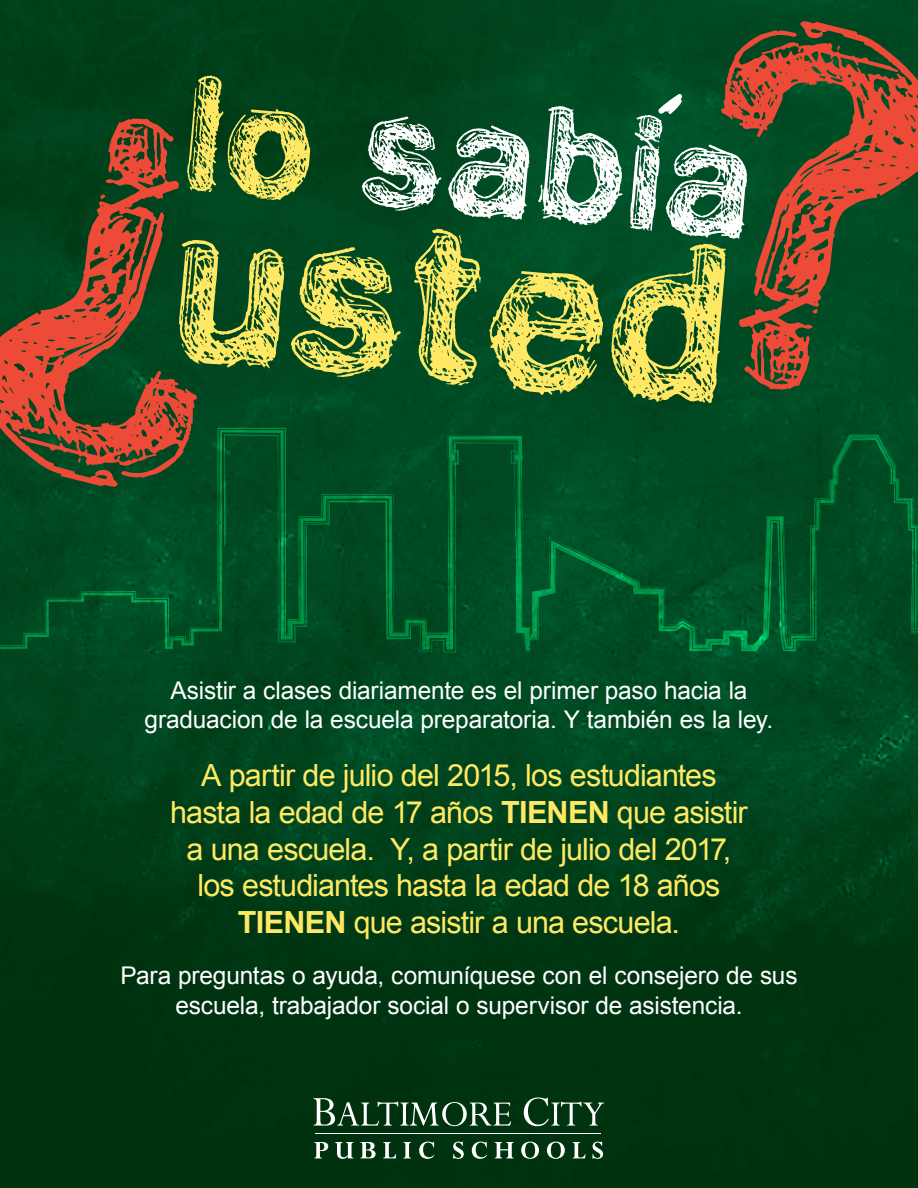
<style>
.page{position:relative;width:918px;height:1188px;background:#fff}
.page>*{position:absolute;margin:0;border:0;box-sizing:border-box;transform-origin:0 0}
.t1{font:211.5px "vtksgiz";color:#ffe964}
.t2{font:153.15px "vtksgiz";color:#fff}
.t3{font:30.6px/36.6px "Arial";letter-spacing:-.03em;color:#ffe964;text-align:center}
.t4{font:24.45px/29.2px "Arial";letter-spacing:-.005em;color:#fff;text-align:center}
.s1{color:#ffe964}
.s2{font-weight:700}
</style>
<div class="page">
<img style="left:0;top:0;width:918px;height:1188px">
<svg style="left:0;top:427px;width:918px;height:263px;background:#004f25"></svg>
<svg style="left:864px;top:433px;width:54px;height:115px;background:#005428"></svg>
<svg style="left:781px;top:585px;width:4px;height:18px"></svg>
<svg style="left:811px;top:453px;width:32px;height:110px;background:#005226"></svg>
<svg style="left:728px;top:630px;width:21px;height:15px"></svg>
<svg style="left:801px;top:613px;width:14px;height:26px"></svg>
<svg style="left:665px;top:613px;width:11px;height:12px"></svg>
<svg style="left:549px;top:537px;width:14px;height:33px"></svg>
<svg style="left:682px;top:627px;width:21px;height:24px"></svg>
<svg style="left:0;top:428px;width:400px;height:221px;background:#004e25"></svg>
<svg style="left:314px;top:1098px;width:197px;height:28px;background:#3c6247"></svg>
<svg style="left:524px;top:1097px;width:80px;height:29px;background:#325b3f"></svg>
<svg style="left:314px;top:1142px;width:14px;height:16px"></svg>
<svg style="left:335px;top:1142px;width:19px;height:17px"></svg>
<svg style="left:360px;top:1142px;width:16px;height:16px"></svg>
<svg style="left:383px;top:1142px;width:13px;height:16px"></svg>
<svg style="left:403px;top:1142px;width:8px;height:16px"></svg>
<svg style="left:419px;top:1142px;width:15px;height:17px"></svg>
<svg style="left:453px;top:1142px;width:11px;height:17px"></svg>
<svg style="left:472px;top:1142px;width:15px;height:17px"></svg>
<svg style="left:495px;top:1142px;width:19px;height:16px"></svg>
<svg style="left:521px;top:1142px;width:18px;height:17px"></svg>
<svg style="left:547px;top:1142px;width:18px;height:17px"></svg>
<svg style="left:573px;top:1142px;width:13px;height:16px"></svg>
<svg style="left:593px;top:1142px;width:10px;height:17px"></svg>
<hr style="left:315px;top:1133px;width:286px;height:1px;background:#fff">
<div style="left:657px;top:4px;width:261px;height:407px;background:#004d25"></div>
<svg style="left:0;top:97px;width:261px;height:407px;background:#00451f"></svg>
<p class="t2" style="left:193px;top:45px;width:572px;rotate:5deg"><span class="s1">Lo</span> sabía</p>
<p class="t1" style="left:183px;top:160px;width:562px;rotate:5deg">usted</p>
<p class="t4" style="left:145px;top:676px;width:630px">Asistir a clases diariamente es el primer paso hacia la graduacion de la escuela preparatoria. Y también es la ley.</p>
<p class="t3" style="left:170px;top:758px;width:579px">A partir de julio del 2015, los estudiantes hasta la edad de 17 años <span class="s2">TIENEN</span> que asistir a una escuela. Y, a partir de julio del 2017, los estudiantes hasta la edad de 18 años <span class="s2">TIENEN</span> que asistir a una escuela.</p>
<p class="t4" style="left:120px;top:961px;width:679px">Para preguntas o ayuda, comuníquese con el consejero de sus escuela, trabajador social o supervisor de asistencia.</p>
</div>
